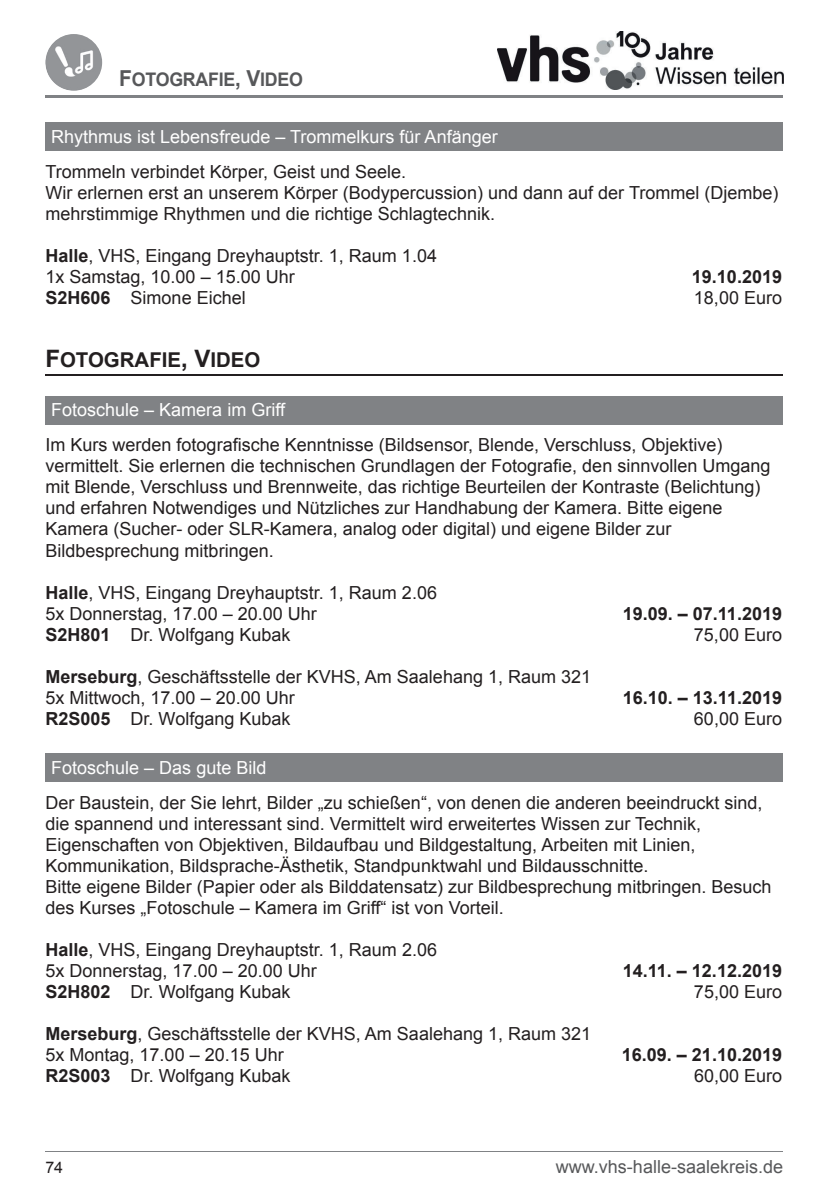
<style>
.page{position:relative;width:840px;height:1191px;background:#fff}
.page>*{position:absolute;margin:0;border:0;box-sizing:border-box;transform-origin:0 0}
.t1{font:20.4px "Arial Bold MT SC850";color:#231f20}
.t2{font:18.8px "Arial Bold MT SC850";letter-spacing:-.01em;color:#57585a;scale:.95 1}
.t3{font:18px/21px "Arial";color:#231f20}
.t4{font:18px "Arial";color:#fff}
.t5{font:700 18px "Arial";color:#231f20}
.t6{font:18px "Arial";color:#57585a}
.t7{font:16px "Arial";color:#231f20}
.s1{font-size:22px}
.s2{font-weight:700}
.s3{font-size:24px}
</style>
<div class="page">
<hr style="left:45px;top:95px;width:737px;height:2px;background:#808285">
<hr style="left:45px;top:1151px;width:737px;height:1px;background:#808285">
<img style="left:497px;top:32px;width:285px;height:57px">
<svg style="left:45px;top:62px;width:2px;height:9px"></svg>
<div style="left:45px;top:123px;width:737px;height:28px;background:#808285"></div>
<hr style="left:45px;top:374px;width:737px;height:1px;background:#231f20">
<div style="left:45px;top:396px;width:737px;height:28px;background:#808285"></div>
<div style="left:45px;top:753px;width:737px;height:28px;background:#808285"></div>
<p class="t2" style="left:119px;top:67px;width:195px"><span class="s1">F</span>OTOGRAFIE<span class="s1">, V</span>IDEO</p>
<p class="t4" style="left:51px;top:125px;width:448px">Rhythmus ist Lebensfreude – Trommelkurs für Anfänger</p>
<p class="t3" style="left:45px;top:162px;width:734px">Trommeln verbindet Körper, Geist und Seele.<br>Wir erlernen erst an unserem Körper (Bodypercussion) und dann auf der Trommel (Djembe) mehrstimmige Rhythmen und die richtige Schlagtechnik.</p>
<p class="t3" style="left:45px;top:246px;width:393px"><span class="s2">Halle</span>, VHS, Eingang Dreyhauptstr. 1, Raum 1.04<br>1x Samstag, 10.00 – 15.00 Uhr</p>
<p class="t5" style="left:691px;top:265px;width:92px">19.10.2019</p>
<p class="t3" style="left:45px;top:288px;width:202px"><span class="s2">S2H606</span> Simone Eichel</p>
<p class="t3" style="left:693px;top:288px;width:90px">18,00 Euro</p>
<p class="t1" style="left:45px;top:347px;width:216px"><span class="s3">F</span>OTOGRAFIE<span class="s3">, V</span>IDEO</p>
<p class="t4" style="left:51px;top:398px;width:235px">Fotoschule – Kamera im Griff</p>
<p class="t3" style="left:45px;top:435px;width:726px">Im Kurs werden fotografische Kenntnisse (Bildsensor, Blende, Verschluss, Objektive) vermittelt. Sie erlernen die technischen Grundlagen der Fotografie, den sinnvollen Umgang mit Blende, Verschluss und Brennweite, das richtige Beurteilen der Kontraste (Belichtung) und erfahren Notwendiges und Nützliches zur Handhabung der Kamera. Bitte eigene Kamera (Sucher- oder SLR-Kamera, analog oder digital) und eigene Bilder zur Bildbesprechung mitbringen.</p>
<p class="t3" style="left:45px;top:582px;width:393px"><span class="s2">Halle</span>, VHS, Eingang Dreyhauptstr. 1, Raum 2.06<br>5x Donnerstag, 17.00 – 20.00 Uhr</p>
<p class="t5" style="left:622px;top:601px;width:161px">19.09. – 07.11.2019</p>
<p class="t3" style="left:45px;top:624px;width:246px"><span class="s2">S2H801</span> Dr. Wolfgang Kubak</p>
<p class="t3" style="left:693px;top:624px;width:90px">75,00 Euro</p>
<p class="t3" style="left:45px;top:666px;width:547px"><span class="s2">Merseburg</span>, Geschäftsstelle der KVHS, Am Saalehang 1, Raum 321<br>5x Mittwoch, 17.00 – 20.00 Uhr</p>
<p class="t5" style="left:622px;top:685px;width:161px">16.10. – 13.11.2019</p>
<p class="t3" style="left:45px;top:708px;width:246px"><span class="s2">R2S005</span> Dr. Wolfgang Kubak</p>
<p class="t3" style="left:693px;top:708px;width:90px">60,00 Euro</p>
<p class="t4" style="left:51px;top:755px;width:217px">Fotoschule – Das gute Bild</p>
<p class="t3" style="left:45px;top:792px;width:727px">Der Baustein, der Sie lehrt, Bilder „zu schießen“, von denen die anderen beeindruckt sind, die spannend und interessant sind. Vermittelt wird erweitertes Wissen zur Technik, Eigenschaften von Objektiven, Bildaufbau und Bildgestaltung, Arbeiten mit Linien, Kommunikation, Bildsprache-Ästhetik, Standpunktwahl und Bildausschnitte.<br>Bitte eigene Bilder (Papier oder als Bilddatensatz) zur Bildbesprechung mitbringen. Besuch des Kurses „Fotoschule – Kamera im Griff“ ist von Vorteil.</p>
<p class="t3" style="left:45px;top:939px;width:393px"><span class="s2">Halle</span>, VHS, Eingang Dreyhauptstr. 1, Raum 2.06<br>5x Donnerstag, 17.00 – 20.00 Uhr</p>
<p class="t5" style="left:622px;top:958px;width:161px">14.11. – 12.12.2019</p>
<p class="t3" style="left:45px;top:981px;width:246px"><span class="s2">S2H802</span> Dr. Wolfgang Kubak</p>
<p class="t3" style="left:693px;top:981px;width:90px">75,00 Euro</p>
<p class="t3" style="left:45px;top:1023px;width:547px"><span class="s2">Merseburg</span>, Geschäftsstelle der KVHS, Am Saalehang 1, Raum 321<br>5x Montag, 17.00 – 20.15 Uhr</p>
<p class="t5" style="left:621px;top:1042px;width:162px">16.09. – 21.10.2019</p>
<p class="t3" style="left:45px;top:1065px;width:246px"><span class="s2">R2S003</span> Dr. Wolfgang Kubak</p>
<p class="t3" style="left:693px;top:1065px;width:90px">60,00 Euro</p>
<p class="t7" style="left:45px;top:1157px;width:19px">74</p>
<p class="t6" style="left:555px;top:1155px;width:229px">www.vhs-halle-saalekreis.de</p>
</div>
